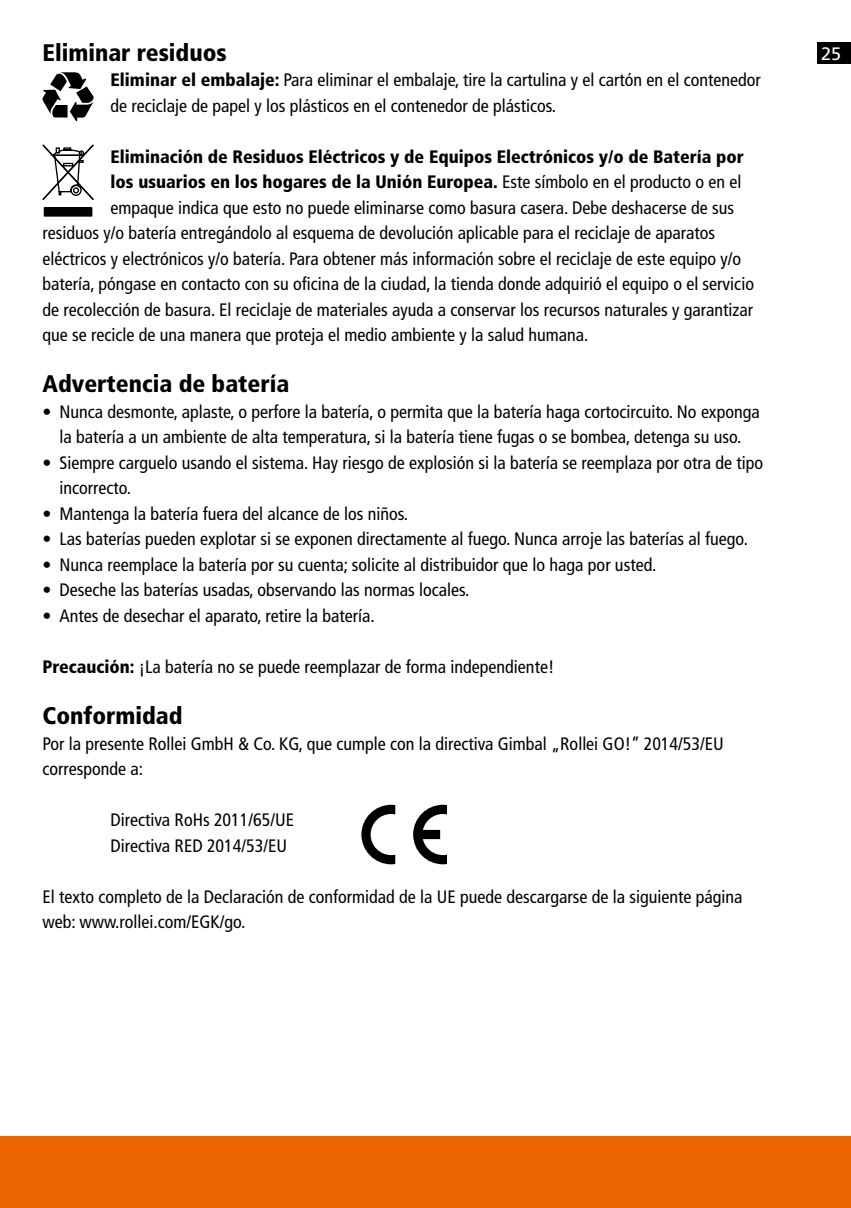
<style>
.page{position:relative;width:851px;height:1208px;background:#fff}
.page>*{position:absolute;margin:0;border:0;box-sizing:border-box;transform-origin:0 0}
.t1{font:900 condensed 24px "Frutiger LT";color:#000}
.t2{font:condensed 18px/25.5px "Frutiger LT";color:#000}
.t3{font:900 condensed 18px "Frutiger LT";color:#000}
.t4{font:18px "Frutiger LT";color:#fff}
.s1{font-weight:900}
.s2{font-weight:400}
</style>
<div class="page">
<div style="left:816px;top:43px;width:34px;height:21px;background:#000"></div>
<div style="left:0;top:1135px;width:850px;height:73px;background:#ec6500"></div>
<div style="left:44px;top:208px;width:48px;height:8px;background:#000"></div>
<div style="left:44px;top:207px;width:48px;height:10px;border:1px solid #000"></div>
<svg style="left:42px;top:144px;width:52px;height:56px"></svg>
<svg style="left:43px;top:72px;width:51px;height:49px"></svg>
<svg style="left:361px;top:804px;width:34px;height:60px"></svg>
<svg style="left:413px;top:804px;width:34px;height:60px"></svg>
<h1 class="t1" style="left:43px;top:38px;width:186px">Eliminar residuos</h1>
<p class="t4" style="left:821px;top:43px;width:22px">25</p>
<p class="t2" style="left:111px;top:67px;width:651px"><span class="s1">Eliminar el embalaje:</span> Para eliminar el embalaje, tire la cartulina y el cartón en el contenedor de reciclaje de papel y los plásticos en el contenedor de plásticos.</p>
<p class="t3" style="left:111px;top:145px;width:634px">Eliminación de Residuos Eléctricos y de Equipos Electrónicos y/o de Batería por</p>
<p class="t3" style="left:111px;top:171px;width:632px">los usuarios en los hogares de la Unión Europea. <span class="s2">Este símbolo en el producto o en el</span></p>
<p class="t2" style="left:111px;top:195px;width:624px">empaque indica que esto no puede eliminarse como basura casera. Debe deshacerse de sus</p>
<p class="t2" style="left:43px;top:220px;width:674px">residuos y/o batería entregándolo al esquema de devolución aplicable para el reciclaje de aparatos</p>
<p class="t2" style="left:43px;top:246px;width:700px">eléctricos y electrónicos y/o batería. Para obtener más información sobre el reciclaje de este equipo y/o</p>
<p class="t2" style="left:43px;top:271px;width:712px">batería, póngase en contacto con su oficina de la ciudad, la tienda donde adquirió el equipo o el servicio</p>
<p class="t2" style="left:43px;top:297px;width:712px">de recolección de basura. El reciclaje de materiales ayuda a conservar los recursos naturales y garantizar</p>
<p class="t2" style="left:43px;top:322px;width:547px">que se recicle de una manera que proteja el medio ambiente y la salud humana.</p>
<h1 class="t1" style="left:43px;top:369px;width:248px">Advertencia de batería</h1>
<p class="t2" style="left:43px;top:399px;width:718px;text-align:center">• Nunca desmonte, aplaste, o perfore la batería, o permita que la batería haga cortocircuito. No exponga la batería a un ambiente de alta temperatura, si la batería tiene fugas o se bombea, detenga su uso.</p>
<p class="t2" style="left:60px;top:450px;width:705px;text-indent:-17px">• Siempre carguelo usando el sistema. Hay riesgo de explosión si la batería se reemplaza por otra de tipo incorrecto.</p>
<p class="t2" style="left:43px;top:501px;width:367px">• Mantenga la batería fuera del alcance de los niños.</p>
<p class="t2" style="left:43px;top:526px;width:706px">• Las baterías pueden explotar si se exponen directamente al fuego. Nunca arroje las baterías al fuego.</p>
<p class="t2" style="left:43px;top:552px;width:615px">• Nunca reemplace la batería por su cuenta; solicite al distribuidor que lo haga por usted.</p>
<p class="t2" style="left:43px;top:577px;width:428px">• Deseche las baterías usadas, observando las normas locales.</p>
<p class="t2" style="left:43px;top:603px;width:334px">• Antes de desechar el aparato, retire la batería.</p>
<p class="t2" style="left:43px;top:654px;width:513px"><span class="s1">Precaución:</span> ¡La batería no se puede reemplazar de forma independiente!</p>
<h1 class="t1" style="left:43px;top:701px;width:142px">Conformidad</h1>
<p class="t2" style="left:43px;top:730px;width:682px">Por la presente Rollei GmbH &amp; Co. KG, que cumple con la directiva Gimbal „Rollei GO!” 2014/53/EU corresponde a:</p>
<p class="t2" style="left:111px;top:807px;width:185px">Directiva RoHs 2011/65/UE<br>Directiva RED 2014/53/EU</p>
<p class="t2" style="left:43px;top:884px;width:701px">El texto completo de la Declaración de conformidad de la UE puede descargarse de la siguiente página web: www.rollei.com/EGK/go.</p>
</div>
